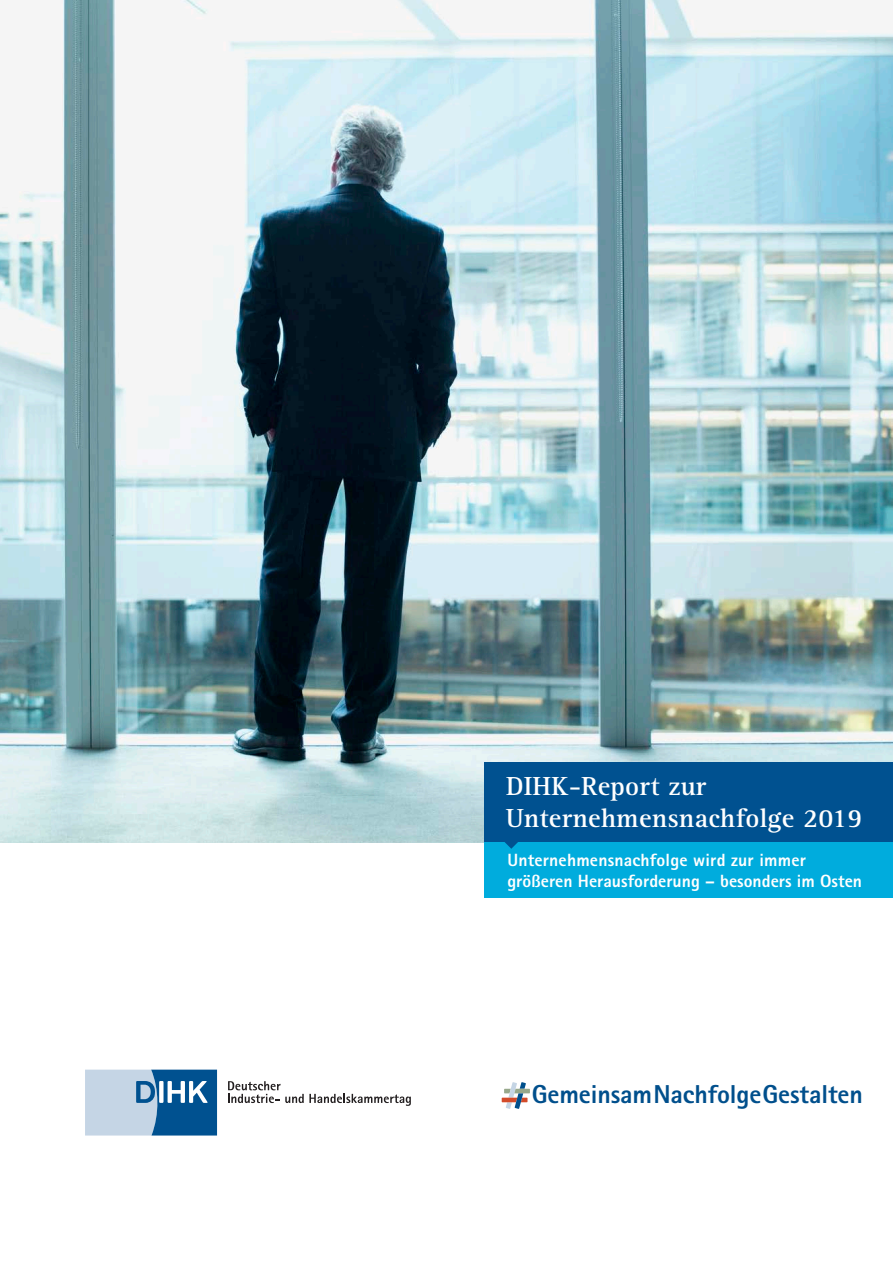
<style>
.page{position:relative;width:893px;height:1263px;background:#fff}
.page>*{position:absolute;margin:0;border:0;box-sizing:border-box;transform-origin:0 0}
.t1{font:700 27px/31.5px "Agfa Rotis Serif";letter-spacing:.01em;color:#fff}
.t2{font:800 25.95px "Agfa Rotis Sans Serif";letter-spacing:-.005em;color:#004f8c}
.t3{font:800 17.7px/21.3px "Agfa Rotis Sans Serif";color:#fff}
</style>
<div class="page">
<img style="left:0;top:0;width:893px;height:842px">
<svg style="left:228px;top:1081px;width:183px;height:25px"></svg>
<svg style="left:85px;top:1069px;width:132px;height:66px"></svg>
<div style="left:485px;top:763px;width:408px;height:79px;background:#005190"></div>
<div style="left:485px;top:842px;width:408px;height:55px;background:#00acdd"></div>
<svg style="left:505px;top:842px;width:13px;height:7px"></svg>
<svg style="left:502px;top:1082px;width:28px;height:27px"></svg>
<h1 class="t1" style="left:506px;top:771px;width:358px">DIHK-Report zur<br>Unternehmensnachfolge 2019</h1>
<p class="t3" style="left:507px;top:849px;width:356px">Unternehmensnachfolge wird zur immer größeren Herausforderung – besonders im Osten</p>
<h2 class="t2" style="left:532px;top:1078px;width:333px">GemeinsamNachfolgeGestalten</h2>
</div>
